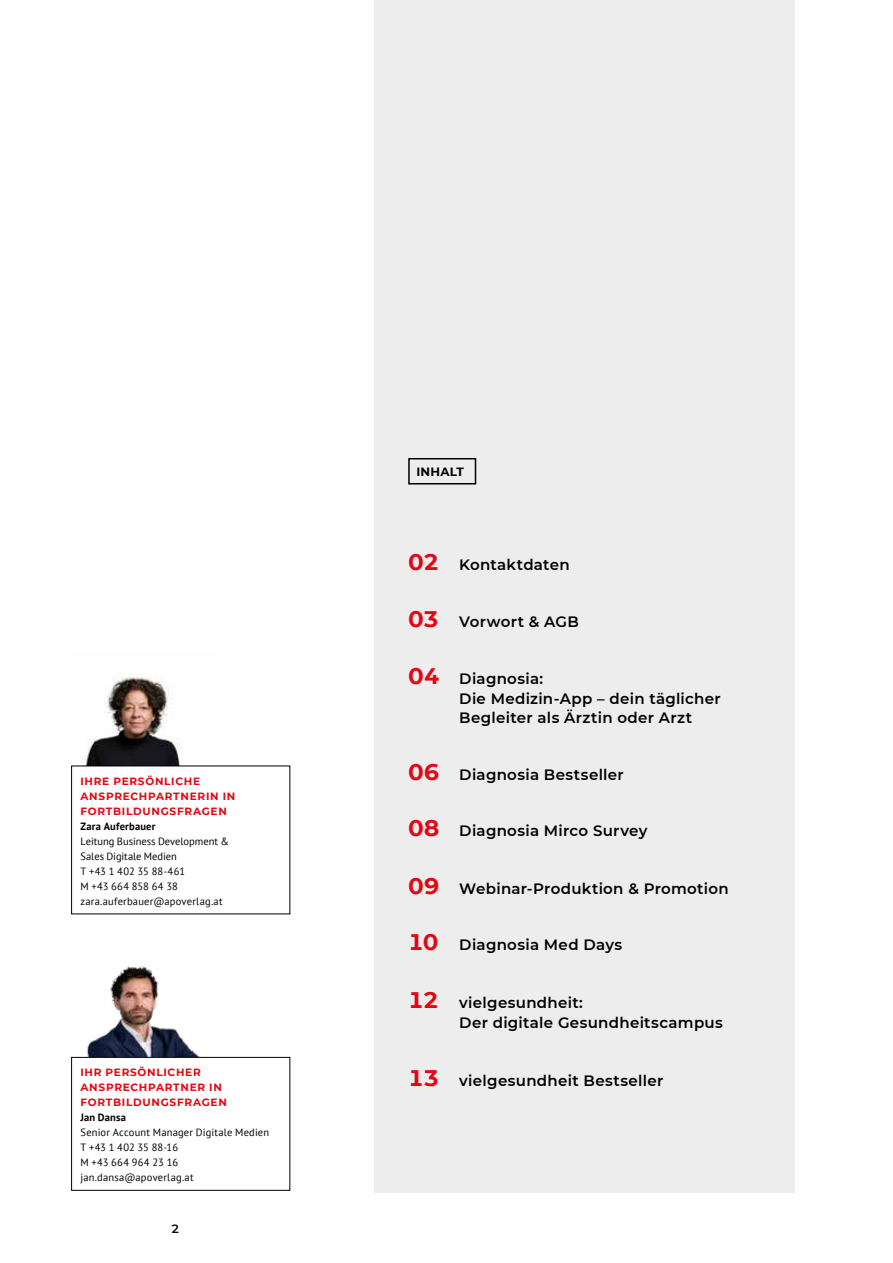
<style>
.page{position:relative;width:893px;height:1263px;background:#fff}
.page>*{position:absolute;margin:0;border:0;box-sizing:border-box;transform-origin:0 0}
.t1{font:600 15px/19.5px "Montserrat";letter-spacing:.02em;color:#000}
.t2{font:700 12px "Montserrat";letter-spacing:.015em;color:#000}
.t3{font:600 12px "Montserrat";color:#000}
.t4{font:10.5px/15px "PT Sans";letter-spacing:.015em;color:#000}
.t5{font:700 10.5px/15px "Montserrat";letter-spacing:.07em;color:#e30613}
.t6{font:700 10.5px "PT Sans";letter-spacing:.02em;color:#000}
.s1{font-weight:700;font-size:22.5px;color:#e30613}
</style>
<div class="page">
<div style="left:374px;top:0;width:421px;height:1192px;background:#ededed"></div>
<div style="left:408px;top:458px;width:68px;height:26px;border:2px solid #000"></div>
<img style="left:71px;top:677px;width:144px;height:89px">
<img style="left:79px;top:966px;width:137px;height:91px">
<div style="left:71px;top:1057px;width:219px;height:134px;border:1px solid #000"></div>
<p class="t5" style="left:80px;top:773px;width:156px">IHRE PERSÖNLICHE<br>ANSPRECHPARTNERIN IN<br>FORTBILDUNGSFRAGEN</p>
<p class="t6" style="left:80px;top:819px;width:76px">Zara Auferbauer</p>
<p class="t4" style="left:80px;top:834px;width:150px">Leitung Business Development &amp;<br>Sales Digitale Medien<br>T +43 1 402 35 88-461<br>M +43 664 858 64 38 zara.auferbauer@apoverlag.at</p>
<p class="t5" style="left:80px;top:1065px;width:148px">IHR PERSÖNLICHER<br>ANSPRECHPARTNER IN<br>FORTBILDUNGSFRAGEN</p>
<p class="t6" style="left:80px;top:1111px;width:47px">Jan Dansa</p>
<p class="t4" style="left:80px;top:1125px;width:190px">Senior Account Manager Digitale Medien<br>T +43 1 402 35 88-16<br>M +43 664 964 23 16 jan.dansa@apoverlag.at</p>
<p class="t3" style="left:171px;top:1220px;width:10px">2</p>
<p class="t2" style="left:416px;top:463px;width:49px">INHALT</p>
<p class="t1" style="left:408px;top:554px;width:163px"><span class="s1">02</span> Kontaktdaten</p>
<p class="t1" style="left:408px;top:611px;width:172px"><span class="s1">03</span> Vorwort &amp; AGB</p>
<p class="t1" style="left:459px;top:668px;width:263px;text-indent:-51px"><span class="s1">04</span> Diagnosia:<br>Die Medizin-App – dein täglicher<br>Begleiter als Ärztin oder Arzt</p>
<p class="t1" style="left:408px;top:764px;width:217px"><span class="s1">06</span> Diagnosia Bestseller</p>
<p class="t1" style="left:408px;top:820px;width:241px"><span class="s1">08</span> Diagnosia Mirco Survey</p>
<p class="t1" style="left:408px;top:878px;width:322px"><span class="s1">09</span> Webinar-Produktion &amp; Promotion</p>
<p class="t1" style="left:408px;top:934px;width:215px"><span class="s1">10</span> Diagnosia Med Days</p>
<p class="t1" style="left:459px;top:992px;width:265px;text-indent:-51px"><span class="s1">12</span> vielgesundheit:<br>Der digitale Gesundheitscampus</p>
<p class="t1" style="left:408px;top:1070px;width:257px"><span class="s1">13</span> vielgesundheit Bestseller</p>
</div>
